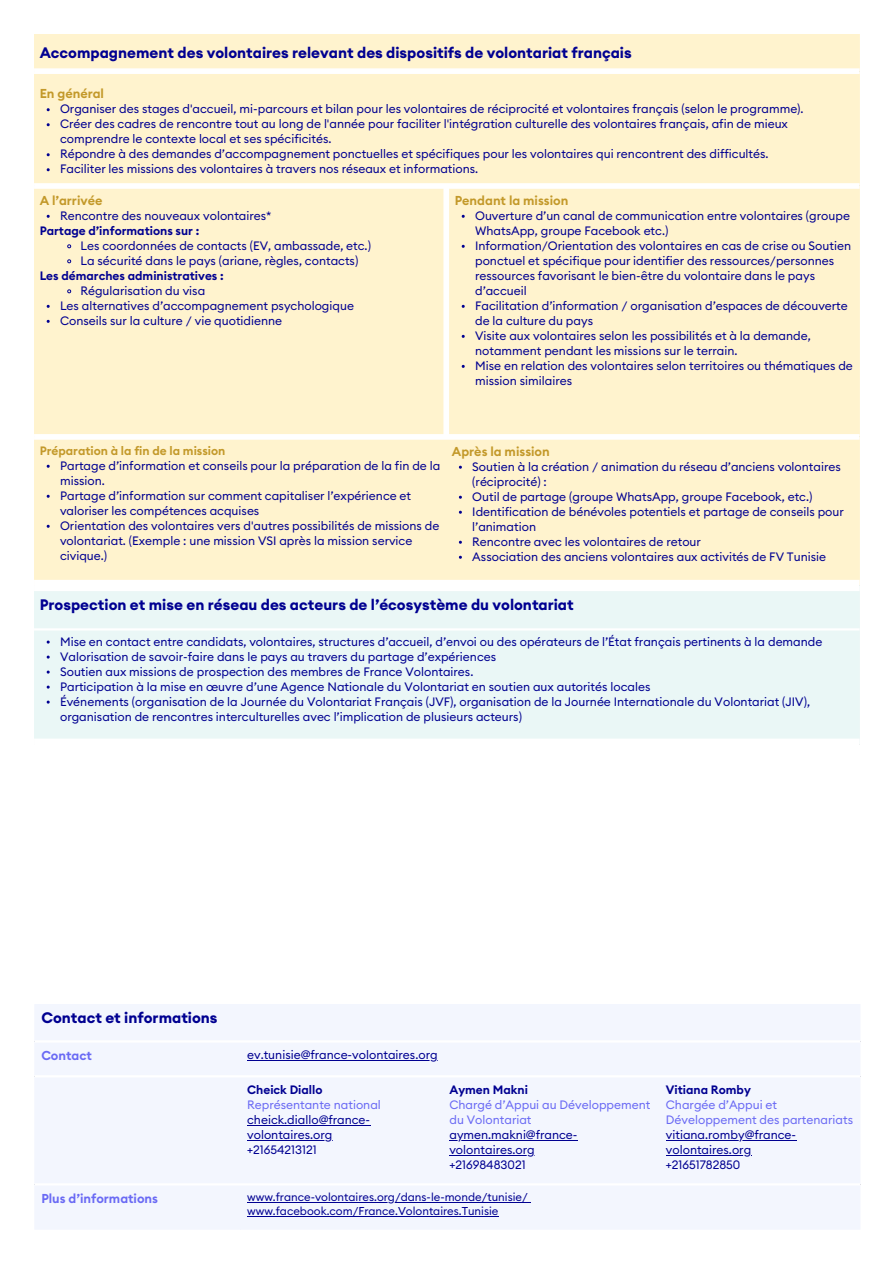
<style>
.page{position:relative;width:894px;height:1264px;background:#fff}
.page>*{position:absolute;margin:0;border:0;box-sizing:border-box;transform-origin:0 0}
.t1{font:700 15px "Euclid Circular A";color:#000091}
.t2{font:600 12.75px "Euclid Circular B";color:#c3992a}
.t3{font:600 12.75px "Euclid Circular B";color:#6a6af4}
.t4{font:12px/15px "Euclid Circular B";color:#000091}
.t5{font:12px/15px "Euclid Circular B";color:#6a6af4}
.t6{font:600 12px "Euclid Circular B";color:#000091}
.t7{font:600 12px "Euclid Circular B";color:#c3992a}
.t8{font:11.25px "Euclid Circular B";color:#000091}
</style>
<div class="page">
<div style="left:34px;top:34px;width:825px;height:546px;background:#fff3ce"></div>
<div style="left:34px;top:591px;width:825px;height:147px;background:#eaf7f6"></div>
<svg style="left:66px;top:243px;width:6px;height:6px"></svg>
<svg style="left:66px;top:258px;width:6px;height:6px"></svg>
<svg style="left:66px;top:288px;width:6px;height:6px"></svg>
<hr style="left:34px;top:628px;width:825px;height:2px;background:#fff">
<div style="left:443px;top:189px;width:6px;height:245px;background:#fff"></div>
<div style="left:34px;top:68px;width:825px;height:6px;background:#fff"></div>
<div style="left:34px;top:183px;width:825px;height:6px;background:#fff"></div>
<div style="left:34px;top:434px;width:825px;height:6px;background:#fff"></div>
<div style="left:35px;top:1004px;width:825px;height:225px;background:#f3f6fe"></div>
<hr style="left:247px;top:1059px;width:190px;height:1px;background:#000091">
<hr style="left:247px;top:1124px;width:123px;height:1px;background:#000091">
<hr style="left:247px;top:1139px;width:85px;height:1px;background:#000091">
<hr style="left:449px;top:1139px;width:128px;height:1px;background:#000091">
<hr style="left:449px;top:1154px;width:85px;height:1px;background:#000091">
<hr style="left:665px;top:1139px;width:131px;height:1px;background:#000091">
<hr style="left:665px;top:1154px;width:86px;height:1px;background:#000091">
<svg style="left:247px;top:1201px;width:29px;height:1px"></svg>
<hr style="left:276px;top:1201px;width:251px;height:1px;background:#000091">
<hr style="left:247px;top:1216px;width:251px;height:1px;background:#000091">
<hr style="left:35px;top:1040px;width:824px;height:2px;background:#fff">
<hr style="left:35px;top:1075px;width:824px;height:2px;background:#fff">
<hr style="left:35px;top:1183px;width:824px;height:2px;background:#fff">
<p class="t1" style="left:40px;top:46px;width:593px">Accompagnement des volontaires relevant des dispositifs de volontariat français</p>
<p class="t2" style="left:40px;top:88px;width:66px">En général</p>
<p class="t4" style="left:60px;top:102px;width:744px">Organiser des stages d'accueil, mi-parcours et bilan pour les volontaires de réciprocité et volontaires français (selon le programme).</p>
<p class="t4" style="left:60px;top:117px;width:729px">Créer des cadres de rencontre tout au long de l'année pour faciliter l'intégration culturelle des volontaires français, afin de mieux comprendre le contexte local et ses spécificités.</p>
<p class="t4" style="left:60px;top:147px;width:709px">Répondre à des demandes d’accompagnement ponctuelles et spécifiques pour les volontaires qui rencontrent des difficultés.</p>
<p class="t4" style="left:60px;top:162px;width:419px">Faciliter les missions des volontaires à travers nos réseaux et informations.</p>
<p class="t2" style="left:40px;top:194px;width:64px">A l’arrivée</p>
<p class="t4" style="left:60px;top:209px;width:213px">Rencontre des nouveaux volontaires*</p>
<p class="t6" style="left:40px;top:225px;width:161px">Partage d’informations sur :</p>
<p class="t4" style="left:80px;top:239px;width:292px">Les coordonnées de contacts (EV, ambassade, etc.)</p>
<p class="t4" style="left:80px;top:254px;width:279px">La sécurité dans le pays (ariane, règles, contacts)</p>
<p class="t6" style="left:40px;top:270px;width:185px">Les démarches administratives :</p>
<p class="t4" style="left:80px;top:284px;width:126px">Régularisation du visa</p>
<p class="t4" style="left:60px;top:299px;width:295px">Les alternatives d’accompagnement psychologique</p>
<p class="t4" style="left:60px;top:314px;width:223px">Conseils sur la culture / vie quotidienne</p>
<p class="t2" style="left:454px;top:194px;width:115px">Pendant la mission</p>
<p class="t4" style="left:475px;top:209px;width:376px">Ouverture d’un canal de communication entre volontaires (groupe<br>WhatsApp, groupe Facebook etc.)</p>
<p class="t4" style="left:475px;top:239px;width:377px">Information/Orientation des volontaires en cas de crise ou Soutien ponctuel et spécifique pour identifier des ressources/personnes ressources favorisant le bien-être du volontaire dans le pays d’accueil</p>
<p class="t4" style="left:475px;top:299px;width:374px">Facilitation d’information / organisation d’espaces de découverte de la culture du pays</p>
<p class="t4" style="left:475px;top:329px;width:337px">Visite aux volontaires selon les possibilités et à la demande, notamment pendant les missions sur le terrain.</p>
<p class="t4" style="left:475px;top:359px;width:379px">Mise en relation des volontaires selon territoires ou thématiques de mission similaires</p>
<p class="t7" style="left:40px;top:445px;width:187px">Préparation à la fin de la mission</p>
<p class="t4" style="left:60px;top:458px;width:381px">Partage d’information et conseils pour la préparation de la fin de la mission.</p>
<p class="t4" style="left:60px;top:488px;width:352px">Partage d’information sur comment capitaliser l’expérience et valoriser les compétences acquises</p>
<p class="t4" style="left:60px;top:518px;width:381px">Orientation des volontaires vers d'autres possibilités de missions de volontariat. (Exemple : une mission VSI après la mission service civique.)</p>
<p class="t2" style="left:452px;top:445px;width:99px">Après la mission</p>
<p class="t4" style="left:472px;top:459px;width:370px">Soutien à la création / animation du réseau d’anciens volontaires (réciprocité) :</p>
<p class="t4" style="left:472px;top:489px;width:341px">Outil de partage (groupe WhatsApp, groupe Facebook, etc.)</p>
<p class="t4" style="left:472px;top:504px;width:373px">Identification de bénévoles potentiels et partage de conseils pour l’animation</p>
<p class="t4" style="left:472px;top:534px;width:230px">Rencontre avec les volontaires de retour</p>
<p class="t4" style="left:472px;top:549px;width:355px">Association des anciens volontaires aux activités de FV Tunisie</p>
<p class="t1" style="left:40px;top:598px;width:535px">Prospection et mise en réseau des acteurs de l’écosystème du volontariat</p>
<p class="t4" style="left:60px;top:634px;width:763px">Mise en contact entre candidats, volontaires, structures d’accueil, d’envoi ou des opérateurs de l’État français pertinents à la demande</p>
<p class="t4" style="left:60px;top:649px;width:437px">Valorisation de savoir-faire dans le pays au travers du partage d’expériences</p>
<p class="t4" style="left:60px;top:664px;width:414px">Soutien aux missions de prospection des membres de France Volontaires.</p>
<p class="t4" style="left:60px;top:679px;width:591px">Participation à la mise en œuvre d’une Agence Nationale du Volontariat en soutien aux autorités locales</p>
<p class="t4" style="left:60px;top:694px;width:751px">Événements (organisation de la Journée du Volontariat Français (JVF), organisation de la Journée Internationale du Volontariat (JIV), organisation de rencontres interculturelles avec l’implication de plusieurs acteurs)</p>
<p class="t1" style="left:41px;top:1011px;width:178px">Contact et informations</p>
<p class="t3" style="left:41px;top:1049px;width:52px">Contact</p>
<p class="t4" style="left:247px;top:1047px;width:192px">ev.tunisie@france-volontaires.org</p>
<p class="t6" style="left:247px;top:1084px;width:77px">Cheick Diallo</p>
<p class="t5" style="left:247px;top:1097px;width:135px">Représentante national</p>
<p class="t4" style="left:247px;top:1112px;width:124px">cheick.diallo@france-</p>
<p class="t4" style="left:247px;top:1127px;width:87px">volontaires.org +21654213121</p>
<p class="t6" style="left:449px;top:1084px;width:80px">Aymen Makni</p>
<p class="t5" style="left:449px;top:1097px;width:202px">Chargé d’Appui au Développement du Volontariat</p>
<p class="t4" style="left:449px;top:1127px;width:130px">aymen.makni@france-</p>
<p class="t4" style="left:449px;top:1142px;width:87px">volontaires.org +21698483021</p>
<p class="t3" style="left:41px;top:1192px;width:118px">Plus d’informations</p>
<p class="t8" style="left:247px;top:1191px;width:282px">www.france-volontaires.org/dans-le-monde/tunisie/</p>
<p class="t8" style="left:247px;top:1206px;width:253px">www.facebook.com/France.Volontaires.Tunisie</p>
<p class="t6" style="left:665px;top:1084px;width:86px">Vitiana Romby</p>
<p class="t5" style="left:665px;top:1097px;width:189px">Chargée d’Appui et<br>Développement des partenariats</p>
<p class="t4" style="left:665px;top:1127px;width:132px">vitiana.romby@france-</p>
<p class="t4" style="left:665px;top:1142px;width:87px">volontaires.org +21651782850</p>
</div>
